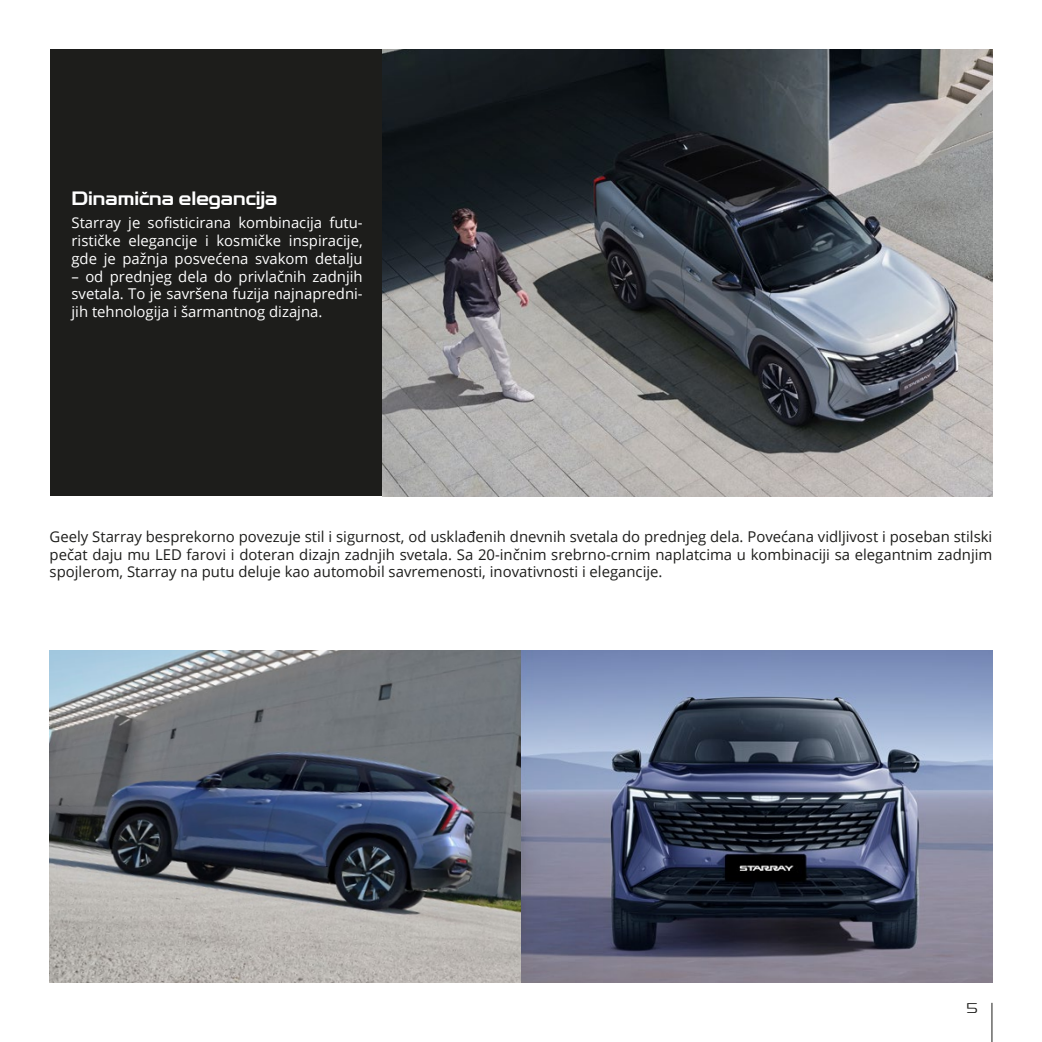
<style>
.page{position:relative;width:1042px;height:1042px;background:#fff}
.page>*{position:absolute;margin:0;border:0;box-sizing:border-box;transform-origin:0 0}
.Naslov{font:19.25px "GEELY Bold 20150902";color:#fff}
.Tekst{font:14.88px/17.8px "Open Sans";color:#1d1d1b;text-align:justify}
.Tekst-2{font:14.88px/17.8px "Open Sans";color:#fff;text-align:justify}
.t1{font:14px "GEELY Light 20150902";color:#1d1d1b}
</style>
<div class="page">
<hr style="left:991px;top:1003px;width:1px;height:39px;background:#1d1d1b">
<div style="left:50px;top:50px;width:411px;height:446px;background:#1d1d1b"></div>
<img style="left:382px;top:50px;width:610px;height:446px">
<img style="left:50px;top:650px;width:942px;height:332px">
<p class="Naslov" style="left:71px;top:192px;width:207px">Dinamicna elegancija</p>
<p class="Tekst-2" style="left:71px;top:213px;width:293px">Starray je sofisticirana kombinacija futu&shy;rističke elegancije i kosmičke inspiracije, gde je pažnja posvećena svakom detalju</p>
<p class="Tekst-2" style="left:71px;top:267px;width:293px">– od prednjeg dela do privlačnih zadnjih svetala. To je savršena fuzija najnapredni&shy;jih tehnologija i šarmantnog dizajna.</p>
<p class="Tekst" style="left:50px;top:527px;width:944px">Geely Starray besprekorno povezuje stil i sigurnost, od usklađenih dnevnih svetala do prednjeg dela. Povećana vidljivost i poseban stilski pečat daju mu LED farovi i doteran dizajn zadnjih svetala. Sa 20-inčnim srebrno-crnim naplatcima u kombinaciji sa elegantnim zadnjim spojlerom, Starray na putu deluje kao automobil savremenosti, inovativnosti i elegancije.</p>
<p class="t1" style="left:966px;top:1003px;width:13px">5</p>
</div>
